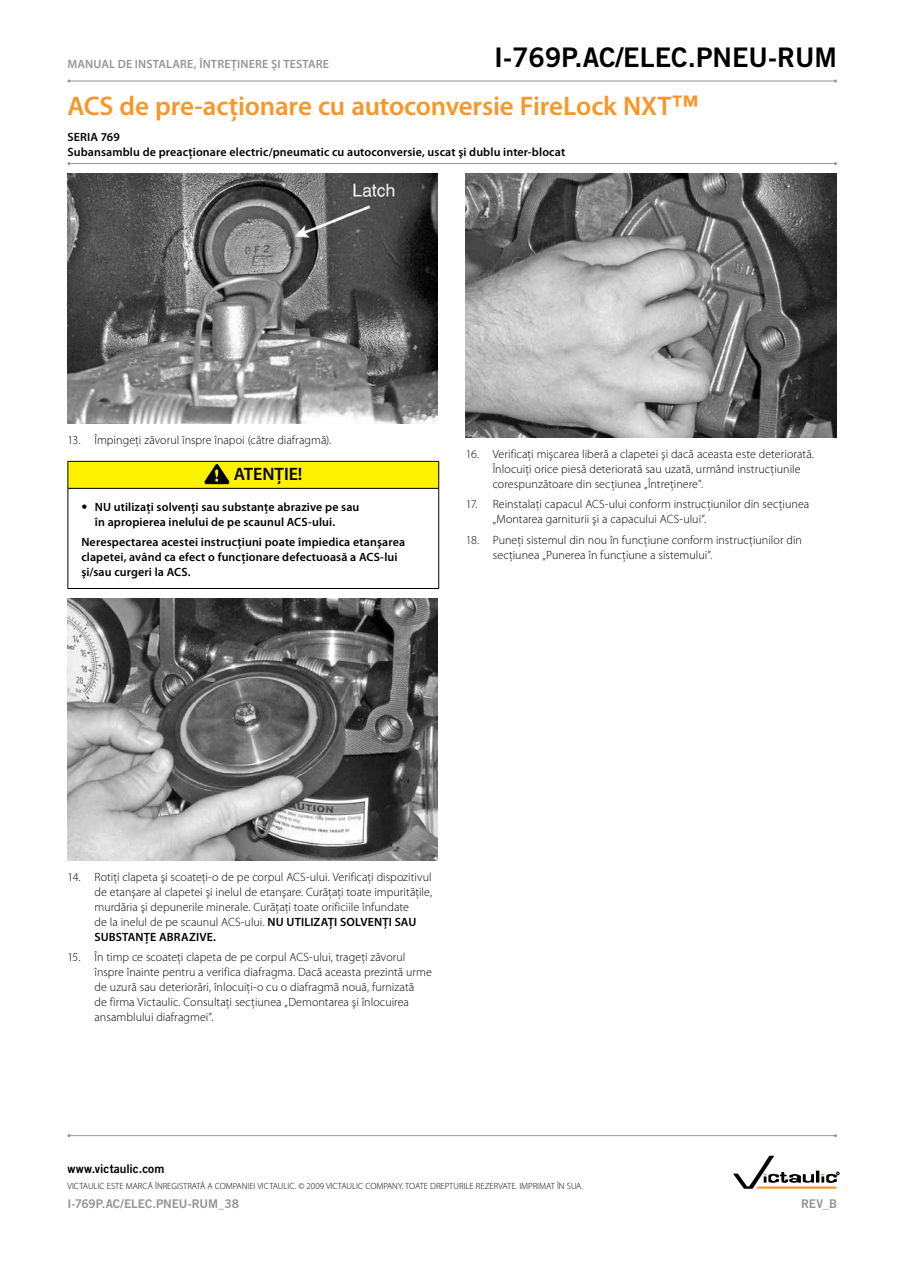
<style>
.page{position:relative;width:918px;height:1263px;background:#fff}
.page>*{position:absolute;margin:0;border:0;box-sizing:border-box;transform-origin:0 0}
.t1{font:600 27px "Myriad Pro";letter-spacing:-.01em;color:#f89728}
.t2{font:27px "Trade Gothic LT Std Bd 2";color:#000}
.t3{font:600 18px "Myriad Pro";letter-spacing:-.005em;color:#000}
.t4{font:300 12px/15px "Myriad Pro";letter-spacing:.005em;color:#000}
.t5{font:600 12px/15px "Myriad Pro";letter-spacing:.01em;color:#000}
.t6{font:600 12px "Myriad Pro";letter-spacing:.015em;color:#939598}
.t7{font:12px "Trade Gothic LT Std Bd 2";letter-spacing:-.01em;color:#939598}
.t8{font:12px "Trade Gothic LT Std Bd 2";color:#000}
.t9{font:300 9px "Myriad Pro";color:#000}
.s1{font-family:"Trade Gothic LT Std Bd 2";font-weight:400}
.s2{font-weight:600}
</style>
<div class="page">
<img style="left:68px;top:173px;width:370px;height:251px">
<div style="left:68px;top:461px;width:371px;height:27px;background:#fff200"></div>
<hr style="left:68px;top:461px;width:371px;height:1px;background:#000">
<svg style="left:68px;top:462px;width:1px;height:26px"></svg>
<svg style="left:438px;top:462px;width:1px;height:26px"></svg>
<hr style="left:68px;top:488px;width:371px;height:1px;background:#000">
<hr style="left:68px;top:489px;width:1px;height:99px;background:#000">
<hr style="left:438px;top:489px;width:1px;height:99px;background:#000">
<hr style="left:68px;top:588px;width:371px;height:1px;background:#000">
<svg style="left:204px;top:464px;width:25px;height:20px"></svg>
<img style="left:68px;top:598px;width:370px;height:262px">
<img style="left:466px;top:173px;width:370px;height:265px">
<svg style="left:733px;top:1156px;width:106px;height:33px"></svg>
<hr style="left:69px;top:1135px;width:767px;height:1px;background:#939598">
<hr style="left:69px;top:81px;width:767px;height:1px;background:#939598">
<hr style="left:69px;top:163px;width:767px;height:1px;background:#939598">
<p class="t6" style="left:68px;top:56px;width:263px">MANUAL DE INSTALARE, ÎNTREŢINERE ŞI TESTARE</p>
<h1 class="t2" style="left:494px;top:41px;width:344px">I-769P.AC/ELEC.PNEU-RUM</h1>
<h1 class="t1" style="left:68px;top:89px;width:633px">ACS de pre-acţionare cu autoconversie FireLock NXT<span class="s1">™</span></h1>
<p class="t5" style="left:68px;top:129px;width:499px">SERIA 769<br>Subansamblu de preacţionare electric/pneumatic cu autoconversie, uscat şi dublu inter-blocat</p>
<p class="t4" style="left:68px;top:433px;width:265px">13. Împingeţi zăvorul înspre înapoi (către diafragmă).</p>
<h2 class="t3" style="left:234px;top:462px;width:70px">ATENŢIE!</h2>
<p class="t5" style="left:95px;top:499px;width:266px;text-indent:-14px"><span class="s1">•</span> NU utilizaţi solvenţi sau substanţe abrazive pe sau în apropierea inelului de pe scaunul ACS-ului.</p>
<p class="t5" style="left:81px;top:534px;width:325px">Nerespectarea acestei instrucţiuni poate împiedica etanşarea clapetei, având ca efect o funcţionare defectuoasă a ACS-lui şi/sau curgeri la ACS.</p>
<p class="t4" style="left:493px;top:446px;width:323px;text-indent:-27px">16. Verificaţi mişcarea liberă a clapetei şi dacă aceasta este deteriorată.<br>Înlocuiţi orice piesă deteriorată sau uzată, urmând instrucţiunile corespunzătoare din secţiunea „Întreţinere”.</p>
<p class="t4" style="left:493px;top:497px;width:318px;text-indent:-27px">17. Reinstalaţi capacul ACS-ului conform instrucţiunilor din secţiunea „Montarea garniturii şi a capacului ACS-ului”.</p>
<p class="t4" style="left:493px;top:532px;width:311px;text-indent:-27px">18. Puneţi sistemul din nou în funcţiune conform instrucţiunilor din secţiunea „Punerea în funcţiune a sistemului”.</p>
<p class="t4" style="left:94px;top:869px;width:339px;text-indent:-27px">14. Rotiţi clapeta şi scoateţi-o de pe corpul ACS-ului. Verificaţi dispozitivul de etanşare al clapetei şi inelul de etanşare. Curăţaţi toate impurităţile, murdăria şi depunerile minerale. Curăţaţi toate orificiile înfundate<br>de la inelul de pe scaunul ACS-ului. <span class="s2">NU UTILIZAŢI SOLVENŢI SAU SUBSTANŢE ABRAZIVE.</span></p>
<p class="t4" style="left:94px;top:949px;width:339px;text-indent:-27px">15. În timp ce scoateţi clapeta de pe corpul ACS-ului, trageţi zăvorul înspre înainte pentru a verifica diafragma. Dacă aceasta prezintă urme de uzură sau deteriorări, înlocuiţi-o cu o diafragmă nouă, furnizată<br>de firma Victaulic. Consultaţi secţiunea „Demontarea şi înlocuirea ansamblului diafragmei”.</p>
<p class="t8" style="left:68px;top:1161px;width:98px">www.victaulic.com</p>
<p class="t9" style="left:68px;top:1181px;width:517px">VICTAULIC ESTE MARCĂ ÎNREGISTRATĂ A COMPANIEI VICTAULIC. © 2009 VICTAULIC COMPANY. TOATE DREPTURILE REZERVATE. IMPRIMAT ÎN SUA.</p>
<p class="t7" style="left:68px;top:1196px;width:173px">I-769P.AC/ELEC.PNEU-RUM_38</p>
<p class="t7" style="left:801px;top:1197px;width:37px">REV_B</p>
</div>
